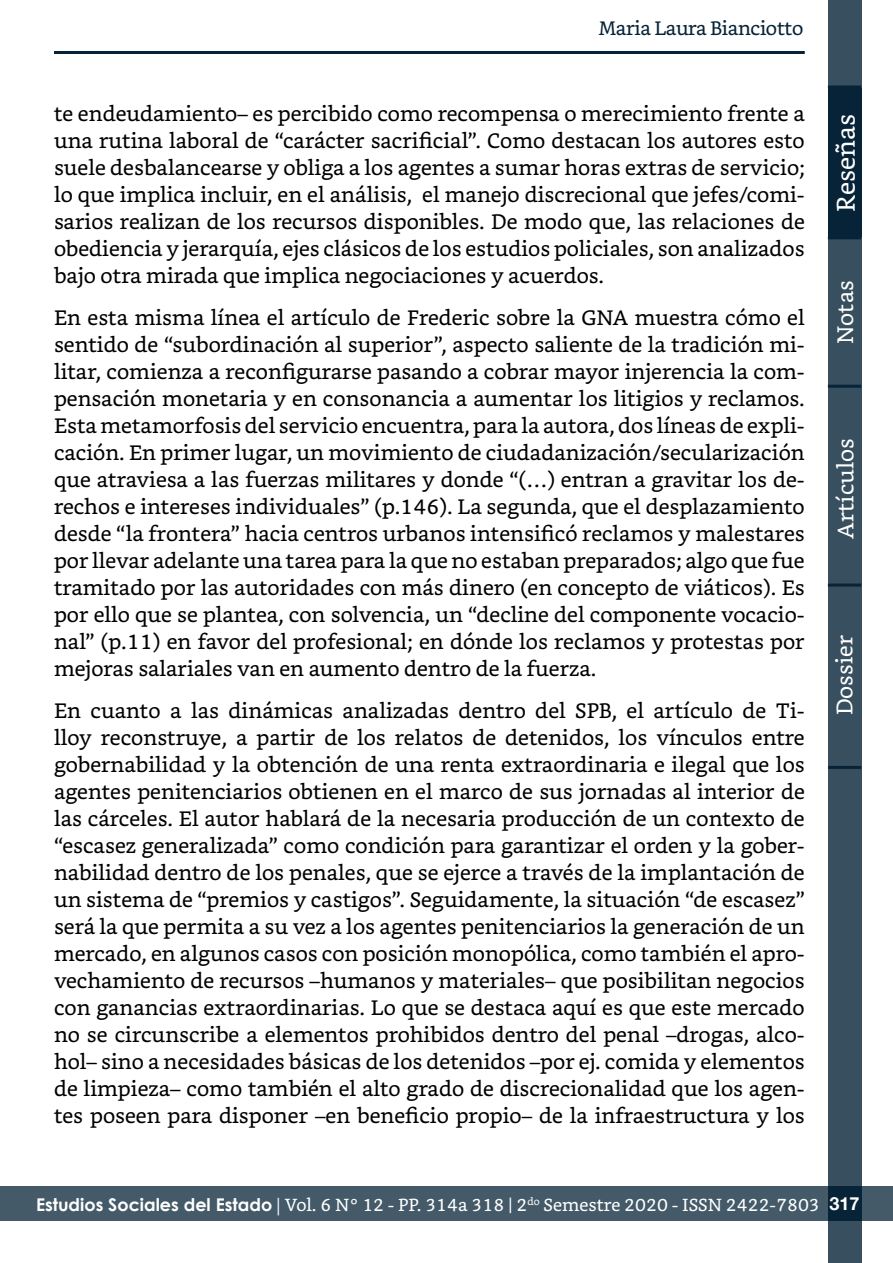
<style>
.page{position:relative;width:893px;height:1263px;background:#fff}
.page>*{position:absolute;margin:0;border:0;box-sizing:border-box;transform-origin:0 0}
.t1{font:25.5px "Bookerly";color:#fff}
.t2{font:22.5px "Bookerly";color:#fff}
.Cuerpo{font:21px/27px "Bookerly";color:#000;text-align:justify}
.t3{font:19.5px "Bookerly";letter-spacing:-.02em;color:#062337}
.t4{font:700 18px "Helvetica Neue";color:#fff}
.t5{font:17.55px "Bookerly";color:#fff}
.s1{font-family:"Century Gothic";font-weight:700}
.s2{font-family:"Minion Pro"}
</style>
<div class="page">
<div style="left:0;top:1187px;width:893px;height:34px;background:#445a69"></div>
<div style="left:828px;top:0;width:33px;height:1263px;background:#384f5f"></div>
<div style="left:828px;top:89px;width:33px;height:148px;background:#062337"></div>
<hr style="left:828px;top:385px;width:33px;height:3px;background:#062337">
<hr style="left:828px;top:584px;width:33px;height:3px;background:#062337">
<hr style="left:828px;top:766px;width:33px;height:3px;background:#062337">
<div style="left:828px;top:1187px;width:33px;height:34px;background:#062337"></div>
<hr style="left:828px;top:236px;width:33px;height:3px;background:#062337">
<hr style="left:828px;top:86px;width:33px;height:3px;background:#062337">
<hr style="left:54px;top:51px;width:751px;height:3px;background:#062337">
<p class="t3" style="left:599px;top:17px;width:206px">Maria Laura Bianciotto</p>
<p class="Cuerpo" style="left:54px;top:100px;width:752px">te endeudamiento– es percibido como recompensa o merecimiento frente a una rutina laboral de “carácter sacrificial”. Como destacan los autores esto suele desbalancearse y obliga a los agentes a sumar horas extras de servicio; lo que implica incluir, en el análisis, el manejo discrecional que jefes/comi&shy;sarios realizan de los recursos disponibles. De modo que, las relaciones de obediencia y jerarquía, ejes clásicos de los estudios policiales, son analizados bajo otra mirada que implica negociaciones y acuerdos.</p>
<p class="Cuerpo" style="left:54px;top:304px;width:752px">En esta misma línea el artículo de Frederic sobre la GNA muestra cómo el sentido de “subordinación al superior”, aspecto saliente de la tradición mi&shy;litar, comienza a reconfigurarse pasando a cobrar mayor injerencia la com&shy;pensación monetaria y en consonancia a aumentar los litigios y reclamos.<br>Esta metamorfosis del servicio encuentra, para la autora, dos líneas de expli&shy;cación. En primer lugar, un movimiento de ciudadanización/secularización que atraviesa a las fuerzas militares y donde “(…) entran a gravitar los de&shy;rechos e intereses individuales” (p.146). La segunda, que el desplazamiento desde “la frontera” hacia centros urbanos intensificó reclamos y malestares por llevar adelante una tarea para la que no estaban preparados; algo que fue tramitado por las autoridades con más dinero (en concepto de viáticos). Es por ello que se plantea, con solvencia, un “decline del componente vocacio&shy;nal” (p.11) en favor del profesional; en dónde los reclamos y protestas por mejoras salariales van en aumento dentro de la fuerza.</p>
<p class="Cuerpo" style="left:54px;top:697px;width:752px">En cuanto a las dinámicas analizadas dentro del SPB, el artículo de Ti&shy;lloy reconstruye, a partir de los relatos de detenidos, los vínculos entre gobernabilidad y la obtención de una renta extraordinaria e ilegal que los agentes penitenciarios obtienen en el marco de sus jornadas al interior de las cárceles. El autor hablará de la necesaria producción de un contexto de “escasez generalizada” como condición para garantizar el orden y la gober&shy;nabilidad dentro de los penales, que se ejerce a través de la implantación de un sistema de “premios y castigos”. Seguidamente, la situación “de escasez” será la que permita a su vez a los agentes penitenciarios la generación de un mercado, en algunos casos con posición monopólica, como también el apro&shy;vechamiento de recursos –humanos y materiales– que posibilitan negocios con ganancias extraordinarias. Lo que se destaca aquí es que este mercado no se circunscribe a elementos prohibidos dentro del penal –drogas, alco&shy;hol– sino a necesidades básicas de los detenidos –por ej. comida y elementos de limpieza– como también el alto grado de discrecionalidad que los agen&shy;tes poseen para disponer –en beneficio propio– de la infraestructura y los</p>
<p class="t1" style="left:831px;top:212px;width:100px;rotate:-90deg">Reseñas</p>
<p class="t2" style="left:832px;top:344px;width:65px;rotate:-90deg">Notas</p>
<p class="t2" style="left:833px;top:539px;width:102px;rotate:-90deg">Artículos</p>
<p class="t2" style="left:832px;top:715px;width:82px;rotate:-90deg">Dossier</p>
<p class="t5" style="left:36px;top:1194px;width:785px"><span class="s1">Estudios Sociales del Estado</span> <span class="s2">|</span> Vol. 6 N° 12 - PP. 314a 318 | 2<sup>do</sup> Semestre 2020 - ISSN 2422-7803</p>
<p class="t4" style="left:829px;top:1193px;width:32px">317</p>
</div>
